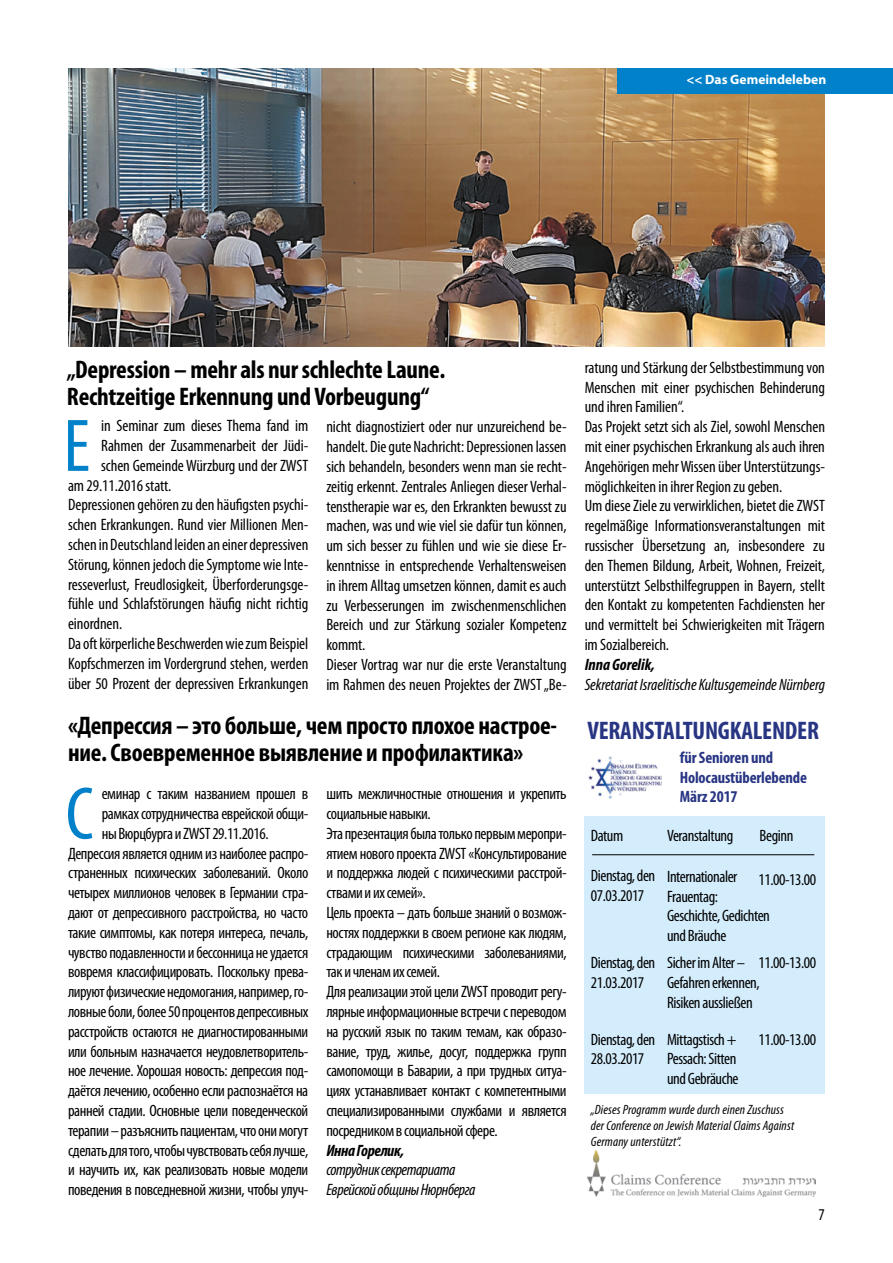
<style>
.page{position:relative;width:893px;height:1263px;background:#fff}
.page>*{position:absolute;margin:0;border:0;box-sizing:border-box;transform-origin:0 0}
.t1{font:condensed 75.3px "Myriad Pro";color:#0081c9}
.t2{font:700 condensed 25.5px/27px "Myriad Pro";letter-spacing:-.01em;color:#000}
.t3{font:700 condensed 25.5px "Myriad Pro";letter-spacing:-.01em;color:#283583}
.t4{font:condensed 16.5px/19.8px "Myriad Pro";letter-spacing:-.02em;color:#000}
.t5{font:italic condensed 16.5px "Myriad Pro";letter-spacing:-.005em;color:#000}
.t6{font:italic condensed 16.5px/19.8px "Myriad Pro";letter-spacing:-.025em;color:#000}
.t7{font:700 condensed 16.5px/19.8px "Myriad Pro";letter-spacing:-.01em;color:#283583}
.t8{font:italic 700 condensed 16.5px "Myriad Pro";letter-spacing:-.02em;color:#000}
.t9{font:italic condensed 13.5px/16.2px "Myriad Pro";letter-spacing:.01em;color:#000}
.t10{font:700 13.5px "Myriad Pro";color:#fff}
</style>
<div class="page">
<img style="left:68px;top:68px;width:757px;height:279px">
<div style="left:617px;top:68px;width:276px;height:26px;background:#0081c9"></div>
<div style="left:585px;top:817px;width:240px;height:277px;background:#d4edfc"></div>
<img style="left:589px;top:756px;width:73px;height:43px">
<img style="left:588px;top:1151px;width:227px;height:45px">
<hr style="left:592px;top:854px;width:222px;height:1px;background:#000">
<p class="t10" style="left:686px;top:71px;width:141px">&lt;&lt; Das Gemeindeleben</p>
<h2 class="t2" style="left:67px;top:356px;width:380px">„Depression – mehr als nur schlechte Laune.<br>Rechtzeitige Erkennung und Vorbeugung“</h2>
<h1 class="t1" style="left:64px;top:405px;width:28px">Е</h1>
<p class="t4" style="left:101px;top:416px;width:209px">in Seminar zum dieses Thema fand im</p>
<p class="t4" style="left:101px;top:436px;width:209px">Rahmen der Zusammenarbeit der Jüdi-</p>
<p class="t4" style="left:101px;top:456px;width:209px">schen Gemeinde Würzburg und der ZWST</p>
<p class="t4" style="left:68px;top:476px;width:105px">am 29.11.2016 statt.</p>
<p class="t4" style="left:68px;top:495px;width:242px">Depressionen gehören zu den häufigsten psychi-</p>
<p class="t4" style="left:68px;top:515px;width:242px">schen Erkrankungen. Rund vier Millionen Men-</p>
<p class="t4" style="left:68px;top:535px;width:242px">schen in Deutschland leiden an einer depressiven</p>
<p class="t4" style="left:68px;top:555px;width:242px">Störung, können jedoch die Symptome wie Inte-</p>
<p class="t4" style="left:68px;top:575px;width:242px">resseverlust, Freudlosigkeit, Überforderungsge-</p>
<p class="t4" style="left:68px;top:594px;width:242px">fühle und Schlafstörungen häufig nicht richtig</p>
<p class="t4" style="left:68px;top:614px;width:56px">einordnen.</p>
<p class="t4" style="left:68px;top:634px;width:242px">Da oft körperliche Beschwerden wie zum Beispiel</p>
<p class="t4" style="left:68px;top:654px;width:242px">Kopfschmerzen im Vordergrund stehen, werden</p>
<p class="t4" style="left:68px;top:674px;width:242px">über 50 Prozent der depressiven Erkrankungen</p>
<p class="t4" style="left:326px;top:417px;width:242px">nicht diagnostiziert oder nur unzureichend be&shy;handelt. Die gute Nachricht: Depressionen lassen sich behandeln, besonders wenn man sie recht&shy;zeitig erkennt. Zentrales Anliegen dieser Verhal&shy;tenstherapie war es, den Erkrankten bewusst zu machen, was und wie viel sie dafür tun können, um sich besser zu fühlen und wie sie diese Er&shy;kenntnisse in entsprechende Verhaltensweisen in ihrem Alltag umsetzen können, damit es auch zu Verbesserungen im zwischenmenschlichen Bereich und zur Stärkung sozialer Kompetenz kommt.<br>Dieser Vortrag war nur die erste Veranstaltung im Rahmen des neuen Projektes der ZWST „Be-</p>
<p class="t4" style="left:585px;top:358px;width:242px">ratung und Stärkung der Selbstbestimmung von Menschen mit einer psychischen Behinderung und ihren Familien“.<br>Das Projekt setzt sich als Ziel, sowohl Menschen mit einer psychischen Erkrankung als auch ihren Angehörigen mehr Wissen über Unterstützungs&shy;möglichkeiten in ihrer Region zu geben.<br>Um diese Ziele zu verwirklichen, bietet die ZWST regelmäßige Informationsveranstaltungen mit russischer Übersetzung an, insbesondere zu den Themen Bildung, Arbeit, Wohnen, Freizeit, unterstützt Selbsthilfegruppen in Bayern, stellt den Kontakt zu kompetenten Fachdiensten her und vermittelt bei Schwierigkeiten mit Trägern im Sozialbereich.</p>
<p class="t8" style="left:585px;top:655px;width:72px">Inna Gorelik,</p>
<p class="t5" style="left:585px;top:675px;width:242px">Sekretariat Israelitische Kultusgemeinde Nürnberg</p>
<h2 class="t2" style="left:68px;top:713px;width:491px">«Депрессия – это больше, чем просто плохое настрое&shy;ние. Своевременное выявление и профилактика»</h2>
<h2 class="t3" style="left:587px;top:716px;width:233px">VERANSTALTUNGKALENDER</h2>
<p class="t7" style="left:680px;top:748px;width:129px">für Senioren und<br>Holocaustüberlebende<br>März 2017</p>
<h1 class="t1" style="left:66px;top:773px;width:30px">С</h1>
<p class="t4" style="left:102px;top:784px;width:208px">еминар с таким названием прошел в</p>
<p class="t4" style="left:326px;top:784px;width:242px">шить межличностные отношения и укрепить социальные навыки.<br>Эта презентация была только первым меропри&shy;ятием нового проекта ZWST «Консультирование и поддержка людей с психическими расстрой&shy;ствами и их семей».<br>Цель проекта – дать больше знаний о возмож&shy;ностях поддержки в своем регионе как людям, страдающим психическими заболеваниями, так и членам их семей.<br>Для реализации этой цели ZWST проводит регу&shy;лярные информационные встречи с переводом на русский язык по таким темам, как образо&shy;вание, труд, жилье, досуг, поддержка групп самопомощи в Баварии, а при трудных ситуа&shy;циях устанавливает контакт с компетентными специализированными службами и является посредником в социальной сфере.</p>
<p class="t8" style="left:326px;top:1141px;width:79px">Инна Горелик,</p>
<p class="t6" style="left:326px;top:1160px;width:151px">сотрудник секретариата<br>Еврейской общины Нюрнберга</p>
<p class="t4" style="left:102px;top:804px;width:208px">рамках сотрудничества еврейской общи-</p>
<p class="t4" style="left:102px;top:824px;width:168px">ны Вюрцбурга и ZWST 29.11.2016.</p>
<p class="t4" style="left:68px;top:843px;width:242px">Депрессия является одним из наиболее распро-</p>
<p class="t4" style="left:68px;top:863px;width:242px">страненных психических заболеваний. Около</p>
<p class="t4" style="left:68px;top:883px;width:242px">четырех миллионов человек в Германии стра-</p>
<p class="t4" style="left:68px;top:903px;width:242px">дают от депрессивного расстройства, но часто</p>
<p class="t4" style="left:68px;top:923px;width:242px">такие симптомы, как потеря интереса, печаль,</p>
<p class="t4" style="left:68px;top:942px;width:242px">чувство подавленности и бессонница не удается</p>
<p class="t4" style="left:68px;top:962px;width:242px">вовремя классифицировать. Поскольку прева-</p>
<p class="t4" style="left:68px;top:982px;width:242px">лируют физические недомогания, например, го-</p>
<p class="t4" style="left:68px;top:1002px;width:242px">ловные боли, более 50 процентов депрессивных</p>
<p class="t4" style="left:68px;top:1022px;width:242px">расстройств остаются не диагностированными</p>
<p class="t4" style="left:68px;top:1041px;width:242px">или больным назначается неудовлетворитель-</p>
<p class="t4" style="left:68px;top:1061px;width:242px">ное лечение. Хорошая новость: депрессия под-</p>
<p class="t4" style="left:68px;top:1081px;width:242px">даётся лечению, особенно если распознаётся на</p>
<p class="t4" style="left:68px;top:1101px;width:242px">ранней стадии. Основные цели поведенческой</p>
<p class="t4" style="left:68px;top:1121px;width:242px">терапии – разъяснить пациентам, что они могут</p>
<p class="t4" style="left:68px;top:1140px;width:242px">сделать для того, чтобы чувствовать себя лучше,</p>
<p class="t4" style="left:68px;top:1160px;width:242px">и научить их, как реализовать новые модели</p>
<p class="t4" style="left:68px;top:1180px;width:242px">поведения в повседневной жизни, чтобы улуч-</p>
<p class="t4" style="left:591px;top:826px;width:34px">Datum</p>
<p class="t4" style="left:667px;top:826px;width:68px">Veranstaltung</p>
<p class="t4" style="left:760px;top:826px;width:35px">Beginn</p>
<p class="t4" style="left:591px;top:866px;width:66px">Dienstag, den<br>07.03.2017</p>
<p class="t4" style="left:667px;top:867px;width:104px">Internationaler<br>Frauentag:<br>Geschichte, Gedichten und Bräuche</p>
<p class="t4" style="left:667px;top:953px;width:94px">Sicher im Alter –<br>Gefahren erkennen,<br>Risiken aussließen</p>
<p class="t4" style="left:667px;top:1029px;width:73px">Mittagstisch +<br>Pessach: Sitten und Gebräuche</p>
<p class="t4" style="left:758px;top:870px;width:59px">11.00-13.00</p>
<p class="t4" style="left:591px;top:953px;width:66px">Dienstag, den<br>21.03.2017</p>
<p class="t4" style="left:758px;top:953px;width:59px">11.00-13.00</p>
<p class="t4" style="left:591px;top:1029px;width:66px">Dienstag, den<br>28.03.2017</p>
<p class="t4" style="left:758px;top:1029px;width:59px">11.00-13.00</p>
<p class="t9" style="left:591px;top:1101px;width:205px">„Dieses Programm wurde durch einen Zuschuss der Conference on Jewish Material Claims Against<br>Germany unterstützt“.</p>
<p class="t4" style="left:819px;top:1205px;width:8px">7</p>
</div>
